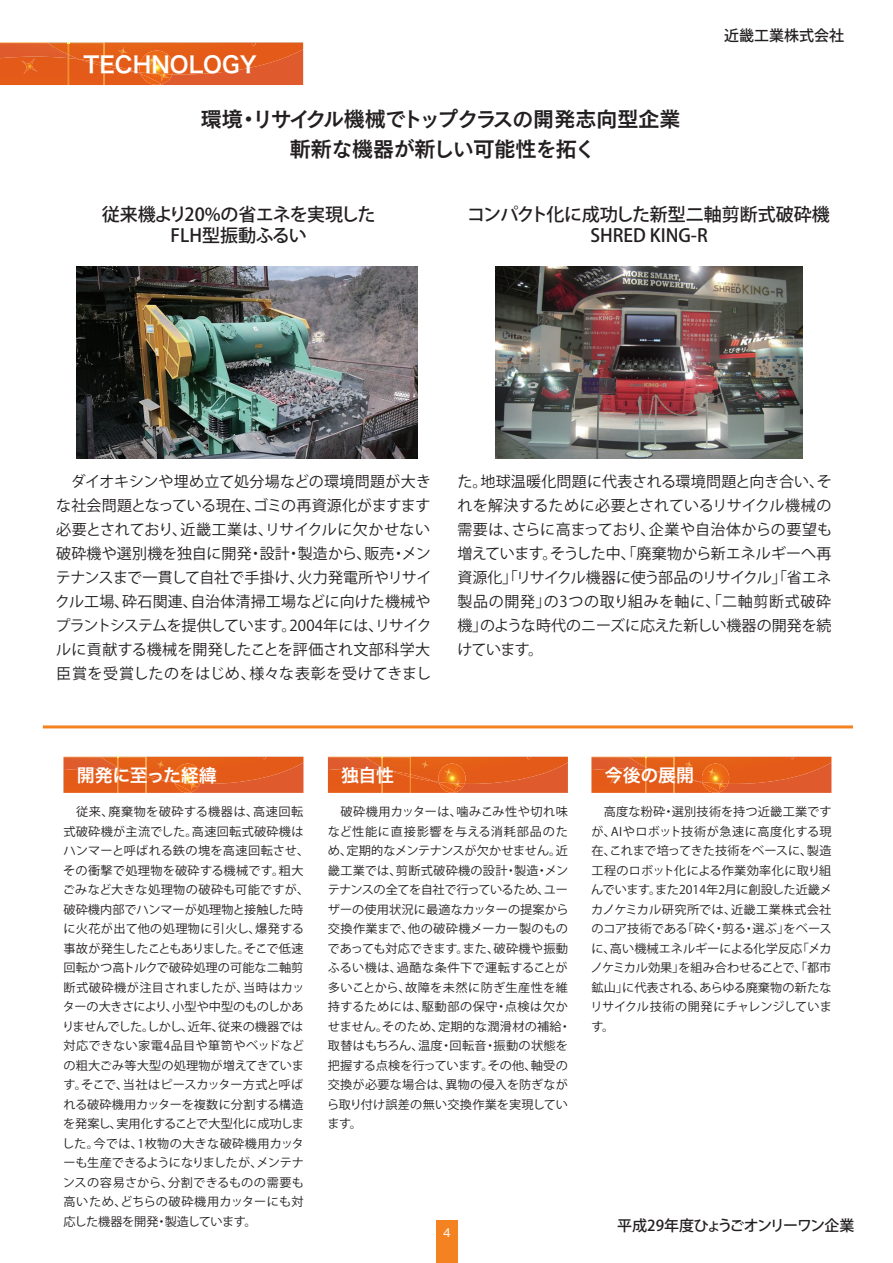
<style>
.page{position:relative;width:893px;height:1263px;background:#fff}
.page>*{position:absolute;margin:0;border:0;box-sizing:border-box;transform-origin:0 0}
.t1{font:22.5px "Hira Kaku Pro W6";color:#fff}
.t2{font:21px/30px "New Cezanne Pro DB";letter-spacing:-.03em;color:#231f20;text-align:center}
.t3{font:500 18px/21.6px "Koz Go Pr 6 N";color:#231f20;text-align:center}
.t4{font:500 18px/21.6px "Koz Go Pr 6 N";letter-spacing:-.025em;color:#231f20;text-align:center}
.t5{font:18px "Hira Kaku Pro W6";letter-spacing:-.02em;color:#fff}
.t6{font:15px/24px "Koz Go Pr 6 N";letter-spacing:.005em;color:#231f20;text-align:justify}
.t7{font:500 15px "Koz Go Pr 6 N";letter-spacing:-.05em;color:#231f20}
.t8{font:500 15px "Koz Go Pr 6 N";color:#231f20}
.t9{font:12px/19.5px "Koz Go Pr 6 N";letter-spacing:.005em;color:#231f20}
.t10{font:500 12px "Gothic BBB Pro";color:#fff}
</style>
<div class="page">
<svg style="left:63px;top:757px;width:240px;height:36px;background:#e46122"></svg>
<svg style="left:0;top:43px;width:303px;height:42px;background:#e35e1f"></svg>
<div style="left:436px;top:1220px;width:21px;height:43px;background:#f58220"></div>
<hr style="left:43px;top:725px;width:809px;height:3px;background:#f58220">
<svg style="left:328px;top:757px;width:240px;height:36px;background:#e46021"></svg>
<svg style="left:591px;top:757px;width:240px;height:36px;background:#e46122"></svg>
<img style="left:496px;top:267px;width:306px;height:191px">
<img style="left:77px;top:267px;width:340px;height:191px">
<h1 class="t1" style="left:83px;top:45px;width:175px">TECHNOLOGY</h1>
<h2 class="t2" style="left:201px;top:101px;width:481px">環境・リサイクル機械でトップクラスの開発志向型企業斬新な機器が新しい可能性を拓く</h2>
<p class="t8" style="left:724px;top:27px;width:121px">近畿工業株式会社</p>
<h3 class="t4" style="left:102px;top:204px;width:275px">従来機より20%の省エネを実現した<br>FLH型振動ふるい</h3>
<h3 class="t3" style="left:467px;top:204px;width:364px">コンパクト化に成功した新型二軸剪断式破砕機<br>SHRED KING-R</h3>
<p class="t6" style="left:55px;top:470px;width:378px">　ダイオキシンや埋め立て処分場などの環境問題が大きな社会問題となっている現在、ゴミの再資源化がますます必要とされており、近畿工業は、リサイクルに欠かせない破砕機や選別機を独自に開発・設計・製造から、販売・メンテナンスまで一貫して自社で手掛け、火力発電所やリサイクル工場、砕石関連、自治体清掃工場などに向けた機械やプラントシステムを提供しています。2004年には、リサイクルに貢献する機械を開発したことを評価され文部科学大臣賞を受賞したのをはじめ、様々な表彰を受けてきまし</p>
<p class="t6" style="left:457px;top:470px;width:376px">た。地球温暖化問題に代表される環境問題と向き合い、それを解決するために必要とされているリサイクル機械の需要は、さらに高まっており、企業や自治体からの要望も増えています。そうした中、「廃棄物から新エネルギーへ再資源化」「リサイクル機器に使う部品のリサイクル」「省エネ製品の開発」の3つの取り組みを軸に、「二軸剪断式破砕機」のような時代のニーズに応えた新しい機器の開発を続けています。</p>
<h3 class="t5" style="left:77px;top:759px;width:141px">開発に至った経緯</h3>
<p class="t9" style="left:62px;top:802px;width:249px">　従来、廃棄物を破砕する機器は、高速回転式破砕機が主流でした。高速回転式破砕機はハンマーと呼ばれる鉄の塊を高速回転させ、その衝撃で処理物を破砕する機械です。粗大ごみなど大きな処理物の破砕も可能ですが、破砕機内部でハンマーが処理物と接触した時に火花が出て他の処理物に引火し、爆発する事故が発生したこともありました。そこで低速回転かつ高トルクで破砕処理の可能な二軸剪断式破砕機が注目されましたが、当時はカッターの大きさにより、小型や中型のものしかありませんでした。しかし、近年、従来の機器では対応できない家電4品目や箪笥やベッドなどの粗大ごみ等大型の処理物が増えてきています。そこで、当社はピースカッター方式と呼ばれる破砕機用カッターを複数に分割する構造を発案し、実用化することで大型化に成功しました。今では、1枚物の大きな破砕機用カッターも生産できるようになりましたが、メンテナンスの容易さから、分割できるものの需要も高いため、どちらの破砕機用カッターにも対応した機器を開発・製造しています。</p>
<h3 class="t5" style="left:341px;top:759px;width:54px">独自性</h3>
<p class="t9" style="left:327px;top:802px;width:245px">　破砕機用カッターは、噛みこみ性や切れ味など性能に直接影響を与える消耗部品のため、定期的なメンテナンスが欠かせません。近畿工業では、剪断式破砕機の設計・製造・メンテナンスの全てを自社で行っているため、ユーザーの使用状況に最適なカッターの提案から交換作業まで、他の破砕機メーカー製のものであっても対応できます。また、破砕機や振動ふるい機は、過酷な条件下で運転することが多いことから、故障を未然に防ぎ生産性を維持するためには、駆動部の保守・点検は欠かせません。そのため、定期的な潤滑材の補給・取替はもちろん、温度・回転音・振動の状態を把握する点検を行っています。その他、軸受の交換が必要な場合は、異物の侵入を防ぎながら取り付け誤差の無い交換作業を実現しています。</p>
<h3 class="t5" style="left:604px;top:759px;width:91px">今後の展開</h3>
<p class="t9" style="left:590px;top:802px;width:243px;text-align:justify">　高度な粉砕・選別技術を持つ近畿工業ですが、AIやロボット技術が急速に高度化する現在、これまで培ってきた技術をベースに、製造工程のロボット化による作業効率化に取り組んでいます。また2014年2月に創設した近畿メカノケミカル研究所では、近畿工業株式会社のコア技術である「砕く・剪る・選ぶ」をベースに、高い機械エネルギーによる化学反応「メカノケミカル効果」を組み合わせることで、「都市鉱山」に代表される、あらゆる廃棄物の新たなリサイクル技術の開発にチャレンジしています。</p>
<p class="t10" style="left:443px;top:1223px;width:9px">4</p>
<p class="t7" style="left:617px;top:1217px;width:239px">平成29年度ひょうごオンリーワン企業</p>
</div>
